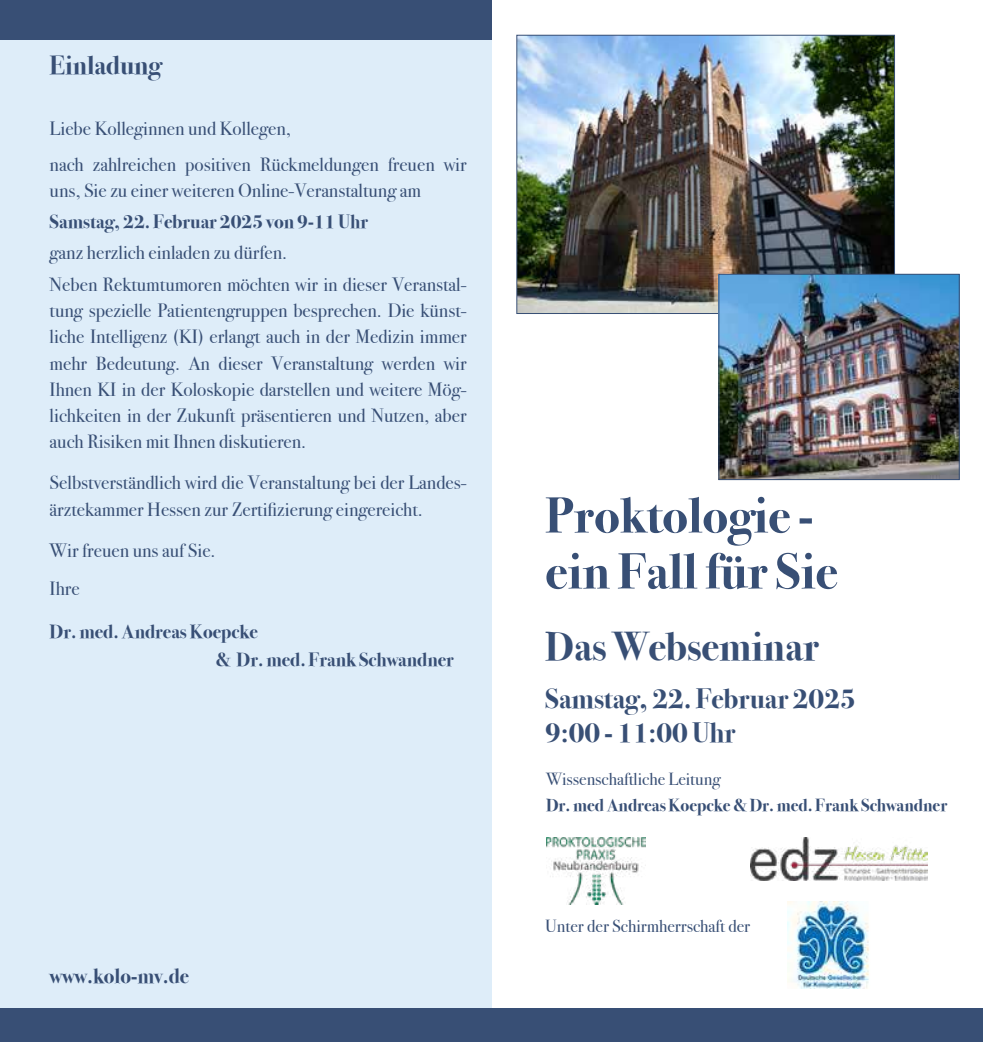
<style>
.page{position:relative;width:983px;height:1042px;background:#fff}
.page>*{position:absolute;margin:0;border:0;box-sizing:border-box;transform-origin:0 0}
.t1{font:700 50.75px/56px "Bodoni Svty Two ITCTT";color:#384f75}
.t2{font:700 40.25px "Bodoni Svty Two ITCTT";color:#384f75}
.t3{font:700 28px/33.6px "Bodoni Svty Two ITCTT";color:#384f75}
.t4{font:700 26.25px "Bodoni Svty Two ITCTT";color:#384f75}
.t5{font:700 21px "Bodoni Svty Two ITCTT";color:#384f75}
.t6{font:19.25px/26.2px "Bodoni Svty Two ITCTT";color:#384f75}
.t7{font:700 19.25px/28px "Bodoni Svty Two ITCTT";color:#384f75}
.t8{font:17.5px "Bodoni Svty Two ITCTT";color:#384f75}
.t9{font:700 17.5px "Bodoni Svty Two ITCTT";color:#384f75}
</style>
<div class="page">
<img style="left:518px;top:37px;width:374px;height:275px">
<div style="left:516px;top:35px;width:378px;height:279px;border:1px solid #384f75"></div>
<img style="left:546px;top:837px;width:99px;height:67px">
<img style="left:787px;top:902px;width:82px;height:86px">
<img style="left:750px;top:837px;width:176px;height:43px">
<img style="left:720px;top:276px;width:237px;height:202px">
<div style="left:718px;top:274px;width:241px;height:206px;border:1px solid #384f75"></div>
<div style="left:0;top:0;width:491px;height:1042px;background:#deedf9"></div>
<div style="left:0;top:0;width:491px;height:40px;background:#384f75"></div>
<div style="left:0;top:1008px;width:982px;height:34px;background:#384f75"></div>
<h3 class="t4" style="left:50px;top:43px;width:113px">Einladung</h3>
<p class="t6" style="left:50px;top:108px;width:418px;line-height:36.2px">Liebe Kolleginnen und Kollegen,<br>nach zahlreichen positiven Rückmeldungen freuen wir</p>
<p class="t6" style="left:50px;top:175px;width:373px">uns, Sie zu einer weiteren Online-Veranstaltung am</p>
<p class="t7" style="left:50px;top:206px;width:320px">Samstag, 22. Februar 2025 von 9-11 Uhr</p>
<p class="t6" style="left:50px;top:235px;width:418px;line-height:31.2px">ganz herzlich einladen zu dürfen.<br>Neben Rektumtumoren möchten wir in dieser Veranstal-</p>
<p class="t6" style="left:50px;top:295px;width:418px;text-align:justify">tung spezielle Patientengruppen besprechen. Die künst&shy;liche Intelligenz (KI) erlangt auch in der Medizin immer mehr Bedeutung. An dieser Veranstaltung werden wir Ihnen KI in der Koloskopie darstellen und weitere Mög&shy;lichkeiten in der Zukunft präsentieren und Nutzen, aber auch Risiken mit Ihnen diskutieren.</p>
<p class="t6" style="left:50px;top:468px;width:418px">Selbstverständlich wird die Veranstaltung bei der Landes&shy;ärztekammer Hessen zur Zertifizierung eingereicht.</p>
<p class="t6" style="left:50px;top:529px;width:167px;line-height:38px">Wir freuen uns auf Sie.<br>Ihre</p>
<p class="t7" style="left:215px;top:615px;width:240px;text-indent:-166px">Dr. med. Andreas Koepcke<br>&amp; Dr. med. Frank Schwandner</p>
<p class="t5" style="left:50px;top:959px;width:141px">www.kolo-mv.de</p>
<h1 class="t1" style="left:545px;top:483px;width:294px">Proktologie - ein Fall für Sie</h1>
<h2 class="t2" style="left:545px;top:612px;width:275px">Das Webseminar</h2>
<h3 class="t3" style="left:545px;top:679px;width:312px">Samstag, 22. Februar 2025<br>9:00 - 11:00 Uhr</h3>
<p class="t8" style="left:546px;top:765px;width:176px">Wissenschaftliche Leitung</p>
<p class="t9" style="left:546px;top:791px;width:402px">Dr. med Andreas Koepcke &amp; Dr. med. Frank Schwandner</p>
<p class="t8" style="left:545px;top:912px;width:206px">Unter der Schirmherrschaft der</p>
</div>
